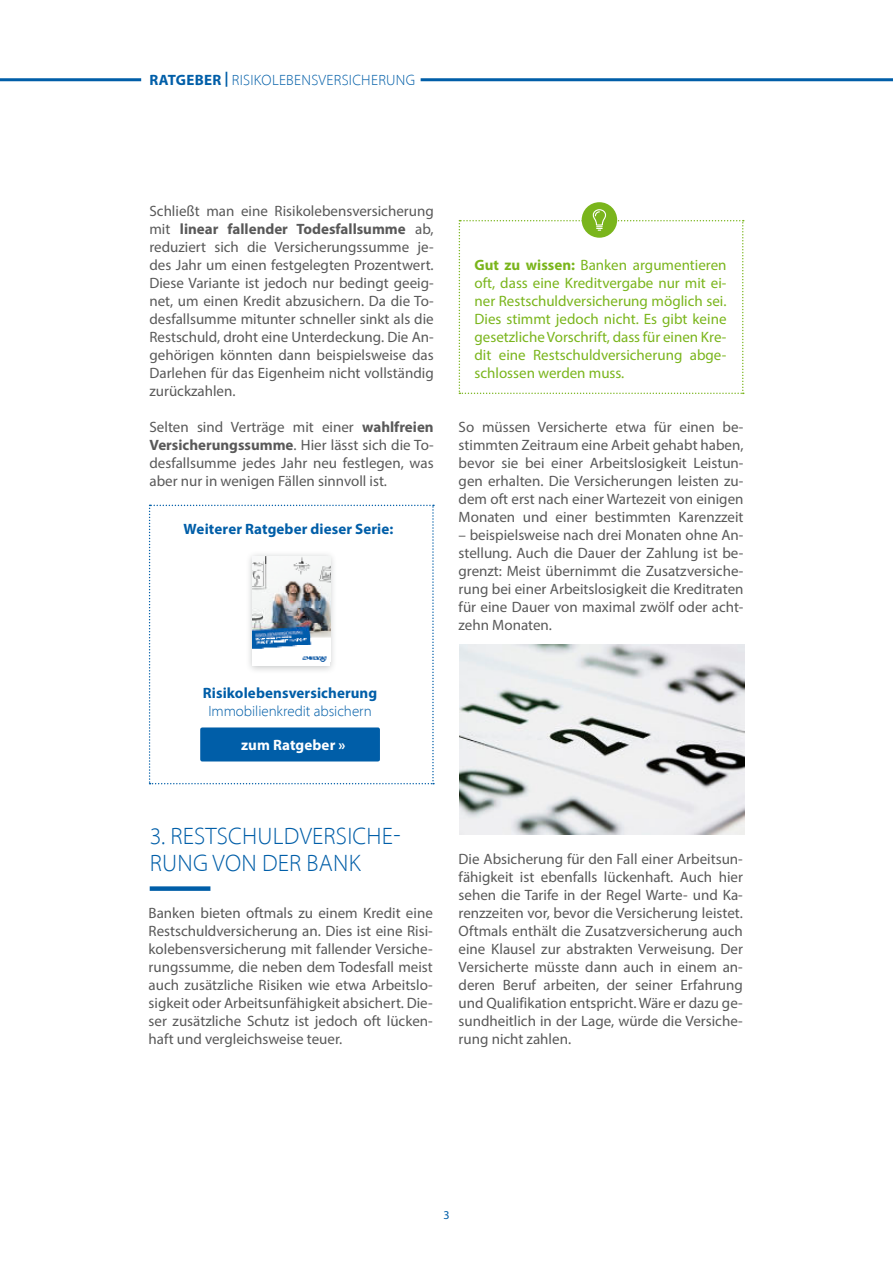
<style>
.page{position:relative;width:893px;height:1263px;background:#fff}
.page>*{position:absolute;margin:0;border:0;box-sizing:border-box;transform-origin:0 0}
.t1{font:300 24px/27px "Myriad Pro";letter-spacing:.01em;color:#005ea8}
.t2{font:15px/18px "Myriad Pro";color:#595959;text-align:justify}
.t3{font:15px/18px "Myriad Pro";color:#7ab51c;text-align:justify}
.t4{font:700 15px "Myriad Pro";letter-spacing:.005em;color:#005ea8}
.t5{font:300 15px "Myriad Pro";letter-spacing:.015em;color:#005ea8}
.t6{font:300 15px "Myriad Pro";letter-spacing:-.005em;color:#005ea8}
.t7{font:700 15px "Myriad Pro";letter-spacing:.01em;color:#fff}
.t8{font:12px "Myriad Pro";color:#005ea8}
.s1{font-weight:700}
</style>
<div class="page">
<hr style="left:0;top:78px;width:141px;height:3px;background:#005ea8">
<hr style="left:421px;top:78px;width:472px;height:3px;background:#005ea8">
<div style="left:582px;top:202px;width:35px;height:36px;background:#7ab51c;border-radius:50%"></div>
<svg style="left:459px;top:210px;width:285px;height:184px"></svg>
<div style="left:150px;top:886px;width:60px;height:5px;background:#005ea8"></div>
<img style="left:459px;top:644px;width:285px;height:190px">
<svg style="left:149px;top:505px;width:285px;height:279px"></svg>
<div style="left:200px;top:727px;width:180px;height:34px;background:#005ea8;border-radius:2px"></div>
<div style="left:245px;top:550px;width:92px;height:124px;background:#3f4344;opacity:.3"></div>
<div style="left:252px;top:557px;width:78px;height:109px;background:#fff"></div>
<img style="left:252px;top:557px;width:78px;height:105px">
<p class="t5" style="left:150px;top:71px;width:267px"><span class="s1">RATGEBER |</span> RISIKOLEBENSVERSICHERUNG</p>
<p class="t2" style="left:149px;top:202px;width:286px">Schließt man eine Risikolebensversicherung mit <span class="s1">linear fallender Todesfallsumme</span> ab, reduziert sich die Versicherungssumme je&shy;des Jahr um einen festgelegten Prozentwert.<br>Diese Variante ist jedoch nur bedingt geeig&shy;net, um einen Kredit abzusichern. Da die To&shy;desfallsumme mitunter schneller sinkt als die Restschuld, droht eine Unterdeckung. Die An&shy;gehörigen könnten dann beispielsweise das Darlehen für das Eigenheim nicht vollständig zurückzahlen.</p>
<p class="t2" style="left:149px;top:418px;width:286px">Selten sind Verträge mit einer <span class="s1">wahlfreien Versicherungssumme</span>. Hier lässt sich die To&shy;desfallsumme jedes Jahr neu festlegen, was aber nur in wenigen Fällen sinnvoll ist.</p>
<p class="t4" style="left:184px;top:521px;width:211px">Weiterer Ratgeber dieser Serie:</p>
<p class="t4" style="left:203px;top:685px;width:176px">Risikolebensversicherung</p>
<p class="t6" style="left:208px;top:703px;width:165px">Immobilienkredit absichern</p>
<p class="t7" style="left:241px;top:737px;width:106px">zum Ratgeber »</p>
<p class="t3" style="left:474px;top:256px;width:253px"><span class="s1">Gut zu wissen:</span> Banken argumentieren oft, dass eine Kreditvergabe nur mit ei&shy;ner Restschuldversicherung möglich sei.<br>Dies stimmt jedoch nicht. Es gibt keine gesetzliche Vorschrift, dass für einen Kre&shy;dit eine Restschuldversicherung abge&shy;schlossen werden muss.</p>
<p class="t2" style="left:459px;top:418px;width:286px">So müssen Versicherte etwa für einen be&shy;stimmten Zeitraum eine Arbeit gehabt haben, bevor sie bei einer Arbeitslosigkeit Leistun&shy;gen erhalten. Die Versicherungen leisten zu&shy;dem oft erst nach einer Wartezeit von einigen Monaten und einer bestimmten Karenzzeit</p>
<p class="t2" style="left:459px;top:526px;width:286px">– beispielsweise nach drei Monaten ohne An&shy;stellung. Auch die Dauer der Zahlung ist be&shy;grenzt: Meist übernimmt die Zusatzversiche&shy;rung bei einer Arbeitslosigkeit die Kreditraten für eine Dauer von maximal zwölf oder acht&shy;zehn Monaten.</p>
<h1 class="t1" style="left:150px;top:824px;width:252px">3. RESTSCHULDVERSICHE-<br>RUNG VON DER BANK</h1>
<p class="t2" style="left:149px;top:904px;width:286px">Banken bieten oftmals zu einem Kredit eine Restschuldversicherung an. Dies ist eine Risi&shy;kolebensversicherung mit fallender Versiche&shy;rungssumme, die neben dem Todesfall meist auch zusätzliche Risiken wie etwa Arbeitslo&shy;sigkeit oder Arbeitsunfähigkeit absichert. Die&shy;ser zusätzliche Schutz ist jedoch oft lücken&shy;haft und vergleichsweise teuer.</p>
<p class="t2" style="left:459px;top:850px;width:286px">Die Absicherung für den Fall einer Arbeitsun&shy;fähigkeit ist ebenfalls lückenhaft. Auch hier sehen die Tarife in der Regel Warte- und Ka&shy;renzzeiten vor, bevor die Versicherung leistet.<br>Oftmals enthält die Zusatzversicherung auch eine Klausel zur abstrakten Verweisung. Der Versicherte müsste dann auch in einem an&shy;deren Beruf arbeiten, der seiner Erfahrung und Qualifikation entspricht. Wäre er dazu ge&shy;sundheitlich in der Lage, würde die Versiche&shy;rung nicht zahlen.</p>
<p class="t8" style="left:443px;top:1209px;width:8px">3</p>
</div>
